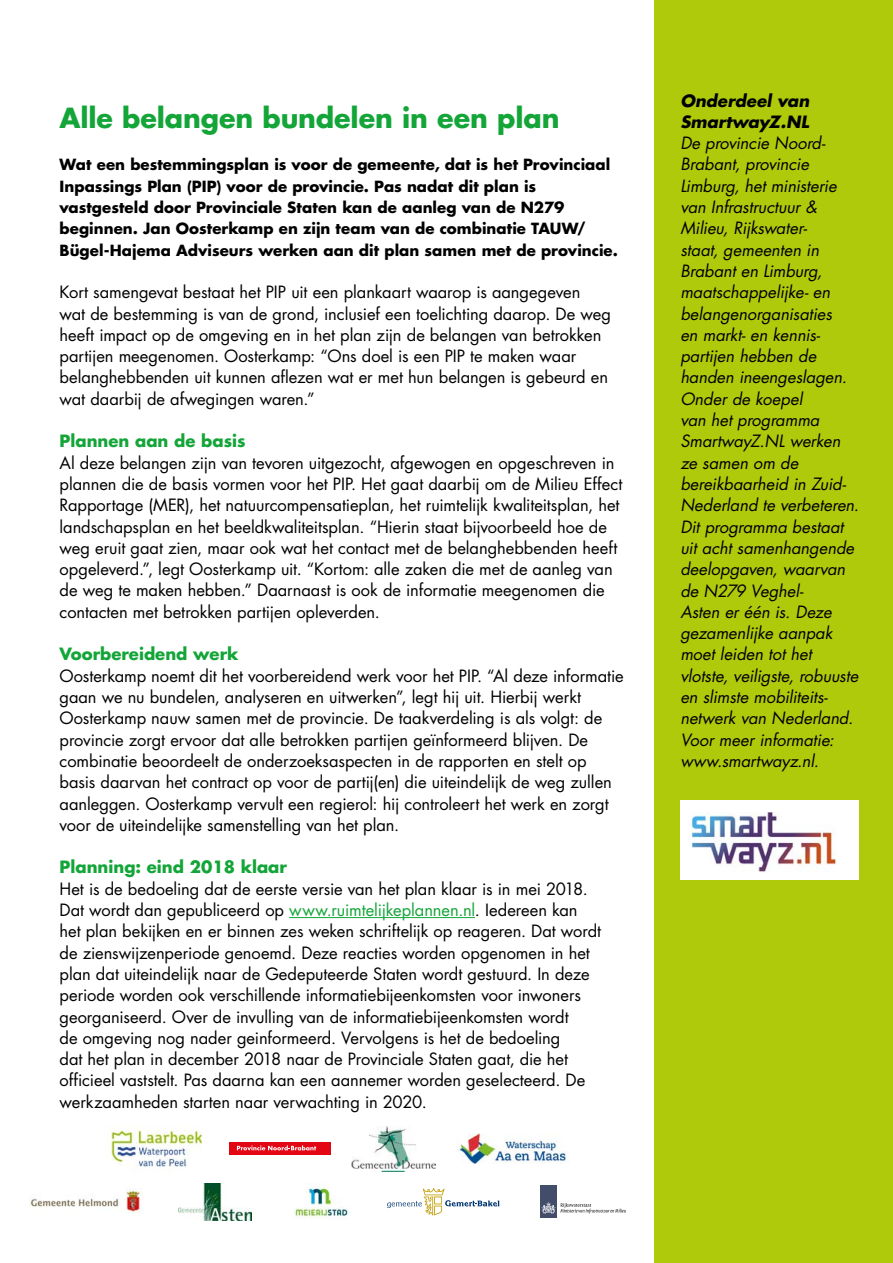
<style>
.page{position:relative;width:893px;height:1263px;background:#fff}
.page>*{position:absolute;margin:0;border:0;box-sizing:border-box;transform-origin:0 0}
.t1{font:700 27px "Futura Std";letter-spacing:-.005em;color:#13a538}
.t2{font:16.5px/21.3px "Futura Std";color:#000}
.t3{font:italic 16.5px/21.3px "Futura Std";letter-spacing:-.005em;color:#000}
.t4{font:700 16.5px "Futura Std";color:#13a538}
.t5{font:italic 700 16.5px/21.3px "Futura Std";letter-spacing:.005em;color:#000}
.t6{font:700 15px/21.3px "Futura Std";color:#000}
.s1{color:#13a538}
</style>
<div class="page">
<div style="left:655px;top:0;width:238px;height:1263px;background:#afca0b"></div>
<hr style="left:289px;top:917px;width:186px;height:1px;background:#13a538">
<img style="left:456px;top:1133px;width:112px;height:31px">
<svg style="left:387px;top:1188px;width:113px;height:27px"></svg>
<img style="left:351px;top:1126px;width:85px;height:45px">
<img style="left:178px;top:1183px;width:74px;height:37px">
<img style="left:30px;top:1188px;width:111px;height:24px">
<div style="left:540px;top:1185px;width:17px;height:33px;background:#424e69"></div>
<svg style="left:542px;top:1202px;width:84px;height:12px"></svg>
<div style="left:230px;top:1142px;width:101px;height:13px;background:#e30613"></div>
<svg style="left:237px;top:1145px;width:79px;height:5px"></svg>
<img style="left:680px;top:800px;width:179px;height:79px">
<img style="left:105px;top:1127px;width:98px;height:45px">
<img style="left:293px;top:1183px;width:56px;height:37px">
<h1 class="t1" style="left:60px;top:100px;width:501px">Alle belangen bundelen in een plan</h1>
<p class="t6" style="left:60px;top:154px;width:560px">Wat een bestemmingsplan is voor de gemeente, dat is het Provinciaal Inpassings Plan (PIP) voor de provincie. Pas nadat dit plan is vastgesteld door Provinciale Staten kan de aanleg van de N279 beginnen. Jan Oosterkamp en zijn team van de combinatie TAUW/ Bügel-Hajema Adviseurs werken aan dit plan samen met de provincie.</p>
<p class="t2" style="left:60px;top:282px;width:553px">Kort samengevat bestaat het PIP uit een plankaart waarop is aangegeven<br>wat de bestemming is van de grond, inclusief een toelichting daarop. De weg heeft impact op de omgeving en in het plan zijn de belangen van betrokken partijen meegenomen. Oosterkamp: “Ons doel is een PIP te maken waar belanghebbenden uit kunnen aflezen wat er met hun belangen is gebeurd en wat daarbij de afwegingen waren.”</p>
<p class="t4" style="left:60px;top:430px;width:188px">Plannen aan de basis</p>
<p class="t2" style="left:60px;top:452px;width:564px">Al deze belangen zijn van tevoren uitgezocht, afgewogen en opgeschreven in plannen die de basis vormen voor het PIP. Het gaat daarbij om de Milieu Effect Rapportage (MER), het natuurcompensatieplan, het ruimtelijk kwaliteitsplan, het landschapsplan en het beeldkwaliteitsplan. “Hierin staat bijvoorbeeld hoe de weg eruit gaat zien, maar ook wat het contact met de belanghebbenden heeft opgeleverd.”, legt Oosterkamp uit. “Kortom: alle zaken die met de aanleg van de weg te maken hebben.” Daarnaast is ook de informatie meegenomen die contacten met betrokken partijen opleverden.</p>
<p class="t4" style="left:60px;top:643px;width:180px">Voorbereidend werk</p>
<p class="t2" style="left:60px;top:665px;width:566px">Oosterkamp noemt dit het voorbereidend werk voor het PIP. “Al deze informatie gaan we nu bundelen, analyseren en uitwerken”, legt hij uit. Hierbij werkt Oosterkamp nauw samen met de provincie. De taakverdeling is als volgt: de provincie zorgt ervoor dat alle betrokken partijen geïnformeerd blijven. De combinatie beoordeelt de onderzoeksaspecten in de rapporten en stelt op basis daarvan het contract op voor de partij(en) die uiteindelijk de weg zullen aanleggen. Oosterkamp vervult een regierol: hij controleert het werk en zorgt voor de uiteindelijke samenstelling van het plan.</p>
<p class="t4" style="left:60px;top:856px;width:229px">Planning: eind 2018 klaar</p>
<p class="t2" style="left:60px;top:878px;width:543px">Het is de bedoeling dat de eerste versie van het plan klaar is in mei 2018.<br>Dat wordt dan gepubliceerd op <span class="s1">www.ruimtelijkeplannen.nl</span>. Iedereen kan het plan bekijken en er binnen zes weken schriftelijk op reageren. Dat wordt de zienswijzenperiode genoemd. Deze reacties worden opgenomen in het plan dat uiteindelijk naar de Gedeputeerde Staten wordt gestuurd. In deze periode worden ook verschillende informatiebijeenkomsten voor inwoners georganiseerd. Over de invulling van de informatiebijeenkomsten wordt<br>de omgeving nog nader geinformeerd. Vervolgens is het de bedoeling<br>dat het plan in december 2018 naar de Provinciale Staten gaat, die het officieel vaststelt. Pas daarna kan een aannemer worden geselecteerd. De werkzaamheden starten naar verwachting in 2020.</p>
<p class="t5" style="left:680px;top:90px;width:130px">Onderdeel van<br>SmartwayZ.NL</p>
<p class="t3" style="left:680px;top:133px;width:180px">De provincie Noord-<br>Brabant, provincie<br>Limburg, het ministerie van Infrastructuur &amp;<br>Milieu, Rijkswater-<br>staat, gemeenten in<br>Brabant en Limburg, maatschappelijke- en belangenorganisaties<br>en markt- en kennis&shy;partijen hebben de handen ineengeslagen.<br>Onder de koepel<br>van het programma<br>SmartwayZ.NL werken ze samen om de bereikbaarheid in Zuid-<br>Nederland te verbeteren.<br>Dit programma bestaat uit acht samenhangende deelopgaven, waarvan de N279 Veghel-<br>Asten er één is. Deze gezamenlijke aanpak moet leiden tot het vlotste, veiligste, robuuste en slimste mobiliteits&shy;netwerk van Nederland.<br>Voor meer informatie: www.smartwayz.nl.</p>
</div>
